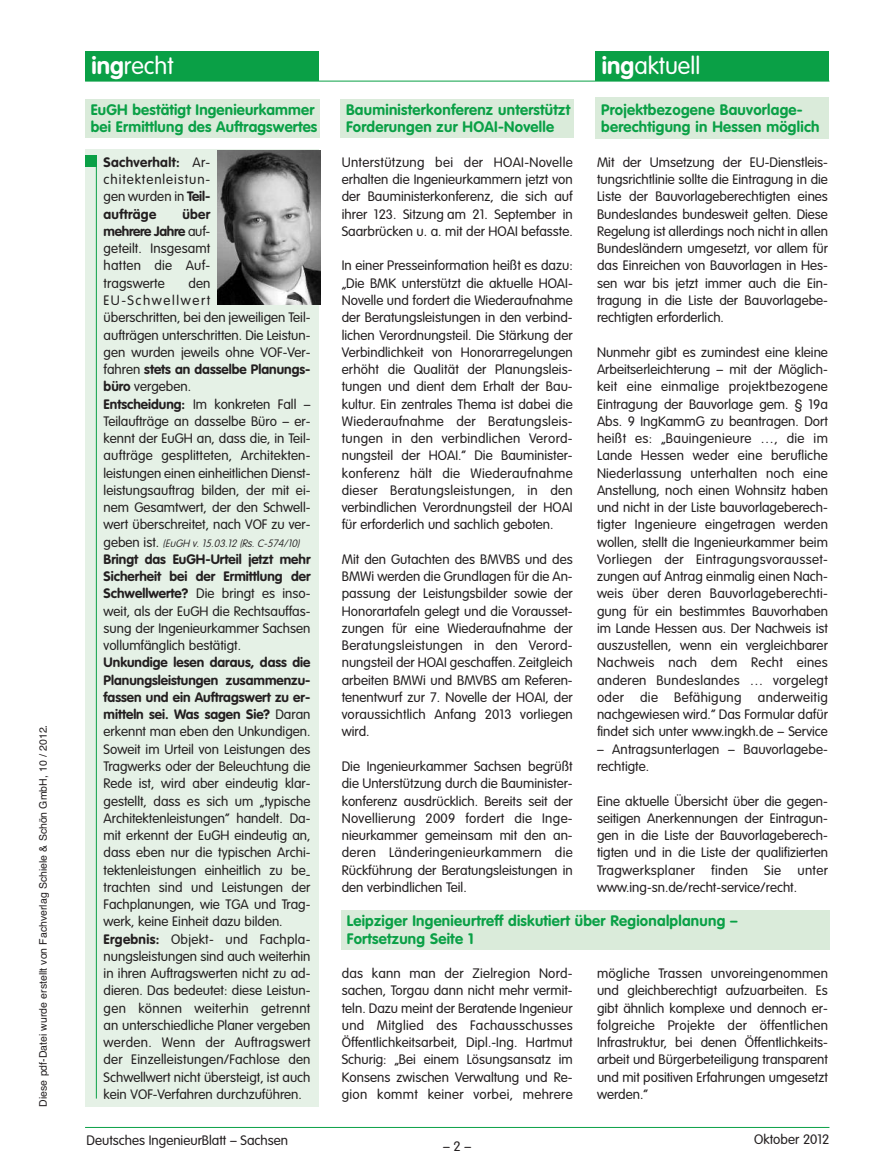
<style>
.page{position:relative;width:872px;height:1170px;background:#fff}
.page>*{position:absolute;margin:0;border:0;box-sizing:border-box;transform-origin:0 0}
.t1{font:300 24px "VAG Rounded";color:#fff}
.t2{font:700 15px/17.2px "VAG Rounded";letter-spacing:.015em;color:#0aa046}
.t3{font:300 13.5px/17.2px "VAG Rounded";color:#231f20;text-align:justify}
.t4{font:10.5px "Helvetica";color:#231f20}
.t5{font:italic 100 10.5px "VAG Rounded";color:#231f20}
.s1{font-weight:700}
.s2{font-weight:300;font-style:normal;font-size:13.5px}
</style>
<div class="page">
<hr style="left:85px;top:1126px;width:744px;height:1px;background:#0aa046">
<div style="left:85px;top:51px;width:234px;height:30px;background:#0aa046"></div>
<hr style="left:85px;top:81px;width:744px;height:1px;background:#0aa046">
<div style="left:595px;top:51px;width:234px;height:30px;background:#0aa046"></div>
<div style="left:85px;top:150px;width:234px;height:957px;background:#e5f1e6"></div>
<div style="left:85px;top:99px;width:235px;height:39px;background:#daebda"></div>
<hr style="left:96px;top:156px;width:1px;height:942px;background:#0aa046">
<div style="left:85px;top:156px;width:11px;height:11px;background:#0aa046"></div>
<div style="left:595px;top:98px;width:234px;height:41px;background:#daebda"></div>
<img style="left:218px;top:150px;width:102px;height:154px">
<div style="left:340px;top:100px;width:234px;height:38px;background:#daebda"></div>
<div style="left:341px;top:910px;width:488px;height:39px;background:#daebda"></div>
<p class="t4" style="left:37px;top:1106px;width:383px;rotate:-90deg">Diese pdf-Datei wurde erstellt von Fachverlag Schiele &amp; Schön GmbH, 10 / 2012.</p>
<h1 class="t1" style="left:91px;top:55px;width:84px"><span class="s1">ing</span>recht</h1>
<h1 class="t1" style="left:602px;top:55px;width:100px"><span class="s1">ing</span>aktuell</h1>
<p class="t2" style="left:91px;top:102px;width:228px">EuGH bestätigt Ingenieurkammer bei Ermittlung des Auftragswertes</p>
<p class="t2" style="left:601px;top:102px;width:220px">Projektbezogene Bauvorlage&shy;berechtigung in Hessen möglich</p>
<p class="t3" style="left:597px;top:154px;width:232px">Mit der Umsetzung der EU-Dienstleis&shy;tungsrichtlinie sollte die Eintragung in die Liste der Bauvorlageberechtigten eines Bundeslandes bundesweit gelten. Diese Regelung ist allerdings noch nicht in allen Bundesländern umgesetzt, vor allem für das Einreichen von Bauvorlagen in Hes&shy;sen war bis jetzt immer auch die Ein&shy;tragung in die Liste der Bauvorlagebe&shy;rechtigten erforderlich.</p>
<p class="t3" style="left:597px;top:344px;width:232px">Nunmehr gibt es zumindest eine kleine Arbeitserleichterung – mit der Möglich&shy;keit eine einmalige projektbezogene Eintragung der Bauvorlage gem. § 19a Abs. 9 IngKammG zu beantragen. Dort heißt es: „Bauingenieure …, die im Lande Hessen weder eine berufliche Niederlassung unterhalten noch eine Anstellung, noch einen Wohnsitz haben und nicht in der Liste bauvorlageberech&shy;tigter Ingenieure eingetragen werden wollen, stellt die Ingenieurkammer beim Vorliegen der Eintragungsvorausset&shy;zungen auf Antrag einmalig einen Nach&shy;weis über deren Bauvorlageberechti&shy;gung für ein bestimmtes Bauvorhaben im Lande Hessen aus. Der Nachweis ist auszustellen, wenn ein vergleichbarer Nachweis nach dem Recht eines anderen Bundeslandes … vorgelegt oder die Befähigung anderweitig nachgewiesen wird.“ Das Formular dafür findet sich unter www.ingkh.de – Service</p>
<p class="t3" style="left:597px;top:741px;width:232px">– Antragsunterlagen – Bauvorlagebe&shy;rechtigte.</p>
<p class="t3" style="left:597px;top:793px;width:232px">Eine aktuelle Übersicht über die gegen&shy;seitigen Anerkennungen der Eintragun&shy;gen in die Liste der Bauvorlageberech&shy;tigten und in die Liste der qualifizierten Tragwerksplaner finden Sie unter www.ing-sn.de/recht-service/recht.</p>
<p class="t2" style="left:346px;top:102px;width:226px">Bauministerkonferenz unterstützt<br>Forderungen zur HOAI-Novelle</p>
<p class="t3" style="left:342px;top:154px;width:232px">Unterstützung bei der HOAI-Novelle erhalten die Ingenieurkammern jetzt von der Bauministerkonferenz, die sich auf ihrer 123. Sitzung am 21. September in Saarbrücken u. a. mit der HOAI befasste.</p>
<p class="t3" style="left:342px;top:258px;width:232px">In einer Presseinformation heißt es dazu: „Die BMK unterstützt die aktuelle HOAI-Novelle und fordert die Wiederaufnahme der Beratungsleistungen in den verbind&shy;lichen Verordnungsteil. Die Stärkung der Verbindlichkeit von Honorarregelungen erhöht die Qualität der Planungsleis&shy;tungen und dient dem Erhalt der Bau&shy;kultur. Ein zentrales Thema ist dabei die Wiederaufnahme der Beratungsleis&shy;tungen in den verbindlichen Verord&shy;nungsteil der HOAI.“ Die Bauminister&shy;konferenz hält die Wiederaufnahme dieser Beratungsleistungen, in den verbindlichen Verordnungsteil der HOAI für erforderlich und sachlich geboten.</p>
<p class="t3" style="left:342px;top:551px;width:232px">Mit den Gutachten des BMVBS und des BMWi werden die Grundlagen für die An&shy;passung der Leistungsbilder sowie der Honorartafeln gelegt und die Vorausset&shy;zungen für eine Wiederaufnahme der Beratungsleistungen in den Verord&shy;nungsteil der HOAI geschaffen. Zeitgleich arbeiten BMWi und BMVBS am Referen&shy;tenentwurf zur 7. Novelle der HOAI, der voraussichtlich Anfang 2013 vorliegen wird.</p>
<p class="t3" style="left:342px;top:758px;width:232px">Die Ingenieurkammer Sachsen begrüßt die Unterstützung durch die Bauminister&shy;konferenz ausdrücklich. Bereits seit der Novellierung 2009 fordert die Inge&shy;nieurkammer gemeinsam mit den an&shy;deren Länderingenieurkammern die Rückführung der Beratungsleistungen in den verbindlichen Teil.</p>
<p class="t3" style="left:104px;top:154px;width:108px"><span class="s1">Sachverhalt:</span> Ar&shy;chitektenleistun&shy;gen wurden in <span class="s1">Teil&shy;aufträge</span></p>
<p class="t3" style="left:104px;top:206px;width:108px;text-indent:79px"><span class="s1">über mehrere Jahre</span> auf&shy;geteilt. Insgesamt hatten die Auf&shy;tragswerte</p>
<p class="t3" style="left:104px;top:275px;width:208px;text-align:left;text-indent:85px">den<br>EU-Schwellwert<br>überschritten, bei den jeweiligen Teil&shy;aufträgen unterschritten. Die Leistun&shy;gen wurden jeweils ohne VOF-Ver&shy;fahren <span class="s1">stets an dasselbe Planungs&shy;büro</span> vergeben.<br><span class="s1">Entscheidung:</span> Im konkreten Fall –<br>Teilaufträge an dasselbe Büro – er&shy;kennt der EuGH an, dass die, in Teil&shy;aufträge gesplitteten, Architekten&shy;leistungen einen einheitlichen Dienst&shy;leistungsauftrag bilden, der mit ei&shy;nem Gesamtwert, der den Schwell&shy;wert überschreitet, nach VOF zu ver-</p>
<p class="t5" style="left:104px;top:538px;width:199px"><span class="s2">g e b e n i s t .</span> (EuGH v. 15.03.12 (Rs. C-574/10)</p>
<p class="t3" style="left:104px;top:551px;width:208px"><span class="s1">Bringt das EuGH-Urteil jetzt mehr Sicherheit bei der Ermittlung der Schwellwerte?</span> Die bringt es inso&shy;weit, als der EuGH die Rechtsauffas&shy;sung der Ingenieurkammer Sachsen vollumfänglich bestätigt.</p>
<p class="t3" style="left:104px;top:655px;width:208px;text-align:left"><span class="s1">Unkundige lesen daraus, dass die Planungsleistungen zusammenzu&shy;fassen und ein Auftragswert zu er&shy;mitteln sei. Was sagen Sie?</span> Daran erkennt man eben den Unkundigen.<br>Soweit im Urteil von Leistungen des Tragwerks oder der Beleuchtung die Rede ist, wird aber eindeutig klar&shy;gestellt, dass es sich um „typische Architektenleistungen“ handelt. Da&shy;mit erkennt der EuGH eindeutig an, dass eben nur die typischen Archi&shy;tektenleistungen einheitlich zu be&shy;trachten sind und Leistungen der Fachplanungen, wie TGA und Trag&shy;werk, keine Einheit dazu bilden.<br><span class="s1">Ergebnis:</span> Objekt- und Fachpla&shy;nungsleistungen sind auch weiterhin in ihren Auftragswerten nicht zu ad&shy;dieren. Das bedeutet: diese Leistun&shy;gen können weiterhin getrennt an unterschiedliche Planer vergeben werden. Wenn der Auftragswert der Einzelleistungen/Fachlose den Schwellwert nicht übersteigt, ist auch kein VOF-Verfahren durchzuführen.</p>
<p class="t2" style="left:347px;top:913px;width:392px">Leipziger Ingenieurtreff diskutiert über Regionalplanung –<br>Fortsetzung Seite 1</p>
<p class="t3" style="left:342px;top:965px;width:232px">das kann man der Zielregion Nord&shy;sachen, Torgau dann nicht mehr vermit&shy;teln. Dazu meint der Beratende Ingenieur und Mitglied des Fachausschusses Öffentlichkeitsarbeit, Dipl.-Ing. Hartmut Schurig: „Bei einem Lösungsansatz im Konsens zwischen Verwaltung und Re&shy;gion kommt keiner vorbei, mehrere</p>
<p class="t3" style="left:597px;top:965px;width:232px">mögliche Trassen unvoreingenommen und gleichberechtigt aufzuarbeiten. Es gibt ähnlich komplexe und dennoch er&shy;folgreiche Projekte der öffentlichen Infrastruktur, bei denen Öffentlichkeits&shy;arbeit und Bürgerbeteiligung transparent und mit positiven Erfahrungen umgesetzt werden.“</p>
<p class="t3" style="left:87px;top:1132px;width:203px">Deutsches IngenieurBlatt – Sachsen</p>
<p class="t3" style="left:754px;top:1131px;width:77px">Oktober 2012</p>
<p class="t3" style="left:443px;top:1138px;width:30px">–2–</p>
</div>
